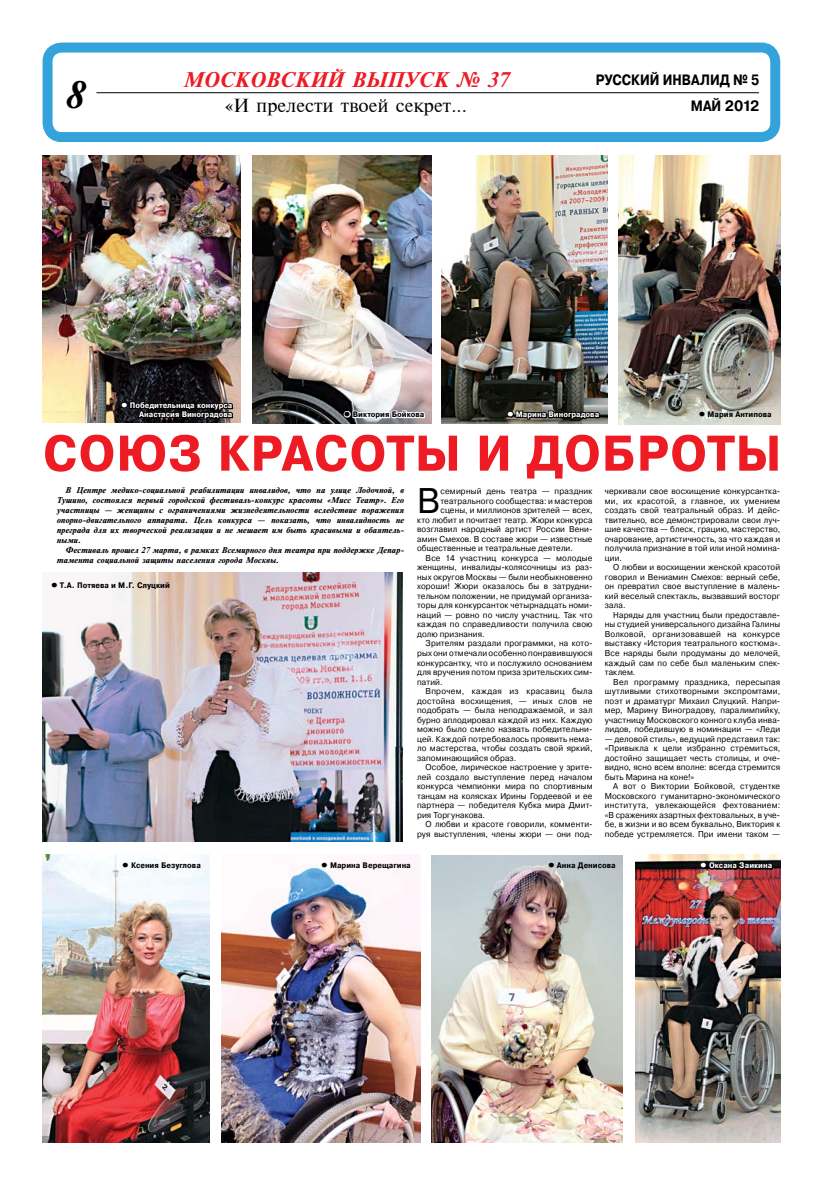
<style>
.page{position:relative;width:820px;height:1191px;background:#fff}
.page>*{position:absolute;margin:0;border:0;box-sizing:border-box;transform-origin:0 0}
.t1{font:700 50px "Pragmatica Cond";color:#ed1c24;scale:1.13 1}
.t2{font:35.6px "Pragmatica";color:#000;scale:.95 1}
.t3{font:italic 700 20px "Times ET";color:#ed1c24}
.t4{font:18px "Times ET";color:#000}
.t5{font:700 15px/26px "Pragmatica";color:#000;text-align:right;scale:.85 1}
.t6{font:8.5px/9.5px "Pragmatica";letter-spacing:.015em;color:#000;text-align:justify;scale:.95 1}
.t7{font:8.5px "Pragmatica";letter-spacing:.035em;color:#000;scale:.95 1}
.t8{font:italic 700 8px/10px "Times ET";letter-spacing:.01em;color:#000;text-align:justify}
.t9{font:700 8px "Pragmatica Cond";color:#000;scale:1.1 1}
.t10{font:700 8px/9px "Pragmatica Cond";color:#fff;text-align:right;scale:1.1 1}
</style>
<div class="page">
<div style="left:43px;top:43px;width:737px;height:99px;border:10px solid #34a3dc;border-radius:14px"></div>
<hr style="left:96px;top:92px;width:662px;height:1px;background:#000">
<img style="left:43px;top:573px;width:360px;height:268px">
<img style="left:635px;top:854px;width:145px;height:288px">
<img style="left:43px;top:155px;width:197px;height:267px">
<img style="left:252px;top:155px;width:179px;height:268px">
<img style="left:442px;top:155px;width:165px;height:268px">
<img style="left:618px;top:155px;width:162px;height:269px">
<img style="left:43px;top:855px;width:167px;height:287px">
<img style="left:221px;top:855px;width:199px;height:287px">
<img style="left:431px;top:855px;width:191px;height:287px">
<svg style="left:119px;top:380px;width:115px;height:43px;background:#1e1a1c"></svg>
<svg style="left:342px;top:405px;width:84px;height:19px"></svg>
<svg style="left:505px;top:389px;width:95px;height:35px;background:#3f3f38"></svg>
<img style="left:698px;top:856px;width:75px;height:25px">
<h3 class="t3" style="left:183px;top:69px;width:327px">МОСКОВСКИЙ ВЫПУСК № 37</h3>
<h3 class="t4" style="left:224px;top:95px;width:243px">«И прелести твоей секрет...…</h3>
<h3 class="t5" style="left:595px;top:67px;width:194px">РУССКИЙ ИНВАЛИД № 5<br>МАЙ 2012</h3>
<p class="t10" style="left:121px;top:401px;width:103px">● Победительница конкурса<br>Анастасия Виноградова</p>
<p class="t9" style="left:344px;top:409px;width:75px">● Виктория Бойкова</p>
<p class="t10" style="left:507px;top:410px;width:85px">● Марина Виноградова</p>
<p class="t9" style="left:698px;top:409px;width:68px">● Мария Антипова</p>
<h1 class="t1" style="left:43px;top:422px;width:655px">СОЮЗ КРАСОТЫ И ДОБРОТЫ</h1>
<p class="t8" style="left:57px;top:485px;width:348px;text-indent:9px">В Центре медико-социальной реабилитации инвалидов, что на улице Лодочной, в Тушино, состоялся первый городской фестиваль-конкурс красоты «Мисс Театр». Его участницы — женщины с ограничениями жизнедеятельности вследствие поражения опорно-двигательного аппарата. Цель конкурса — показать, что инвалидность не преграда для их творческой реализации и не мешает им быть красивыми и обаятель&shy;ными.</p>
<p class="t8" style="left:57px;top:545px;width:348px;text-indent:9px">Фестиваль прошел 27 марта, в рамках Всемирного дня театра при поддержке Депар&shy;тамента социальной защиты населения города Москвы.</p>
<h2 class="t2" style="left:417px;top:479px;width:26px">В</h2>
<p class="t6" style="left:440px;top:487px;width:161px">семирный день театра — праздник</p>
<p class="t6" style="left:604px;top:487px;width:186px">черкивали свое восхищение конкурсантка&shy;ми, их красотой, а главное, их умением создать свой театральный образ. И дейс&shy;твительно, все демонстрировали свои луч&shy;шие качества — блеск, грацию, мастерство, очарование, артистичность, за что каждая и получила признание в той или иной номина&shy;ции.</p>
<p class="t6" style="left:604px;top:563px;width:186px;text-indent:9px">О любви и восхищении женской красотой говорил и Вениамин Смехов: верный себе, он превратил свое выступление в малень&shy;кий веселый спектакль, вызвавший восторг зала.</p>
<p class="t6" style="left:604px;top:610px;width:186px;text-indent:9px">Наряды для участниц были предоставле&shy;ны студией универсального дизайна Галины Волковой, организовавшей на конкурсе выставку «История театрального костюма».<br>Все наряды были продуманы до мелочей, каждый сам по себе был маленьким спек&shy;таклем.</p>
<p class="t6" style="left:604px;top:677px;width:186px;text-indent:9px">Вел программу праздника, пересыпая шутливыми стихотворными экспромтами, поэт и драматург Михаил Слуцкий. Напри&shy;мер, Марину Виноградову, паралимпийку, участницу Московского конного клуба инва&shy;лидов, победившую в номинации — «Леди</p>
<p class="t6" style="left:604px;top:734px;width:186px">— деловой стиль», ведущий представил так: «Привыкла к цели избранно стремиться, достойно защищает честь столицы, и оче&shy;видно, ясно всем вполне: всегда стремится быть Марина на коне!»</p>
<p class="t6" style="left:604px;top:781px;width:186px;text-indent:9px">А вот о Виктории Бойковой, студентке Московского гуманитарно-экономического института, увлекающейся фехтованием: «В сражениях азартных фехтовальных, в уче&shy;бе, в жизни и во всем буквально, Виктория к победе устремляется. При имени таком —</p>
<p class="t6" style="left:440px;top:496px;width:162px">театрального сообщества: и мастеров</p>
<p class="t6" style="left:440px;top:506px;width:161px">сцены, и миллионов зрителей — всех,</p>
<p class="t6" style="left:417px;top:515px;width:186px">кто любит и почитает театр. Жюри конкурса</p>
<p class="t6" style="left:417px;top:525px;width:186px">возглавил народный артист России Вени-</p>
<p class="t6" style="left:417px;top:534px;width:186px">амин Смехов. В составе жюри — известные</p>
<p class="t6" style="left:417px;top:544px;width:165px">общественные и театральные деятели.</p>
<p class="t6" style="left:425px;top:553px;width:177px">Все 14 участниц конкурса — молодые</p>
<p class="t6" style="left:417px;top:563px;width:186px">женщины, инвалиды-колясочницы из раз-</p>
<p class="t6" style="left:417px;top:572px;width:186px">ных округов Москвы — были необыкновенно</p>
<p class="t6" style="left:417px;top:582px;width:186px">хороши! Жюри оказалось бы в затрудни-</p>
<p class="t6" style="left:417px;top:591px;width:186px">тельном положении, не придумай организа-</p>
<p class="t6" style="left:417px;top:601px;width:186px">торы для конкурсанток четырнадцать номи-</p>
<p class="t6" style="left:417px;top:610px;width:186px">наций — ровно по числу участниц. Так что</p>
<p class="t6" style="left:417px;top:620px;width:186px">каждая по справедливости получила свою</p>
<p class="t6" style="left:417px;top:629px;width:73px">долю признания.</p>
<p class="t6" style="left:425px;top:639px;width:177px">Зрителям раздали программки, на кото-</p>
<p class="t6" style="left:417px;top:648px;width:186px">рых они отмечали особенно понравившуюся</p>
<p class="t6" style="left:417px;top:658px;width:186px">конкурсантку, что и послужило основанием</p>
<p class="t6" style="left:417px;top:667px;width:186px">для вручения потом приза зрительских сим-</p>
<p class="t6" style="left:417px;top:677px;width:28px">патий.</p>
<p class="t7" style="left:425px;top:686px;width:177px">Впрочем, каждая из красавиц была</p>
<p class="t6" style="left:417px;top:696px;width:186px">достойна восхищения, — иных слов не</p>
<p class="t6" style="left:417px;top:705px;width:186px">подобрать — была неподражаемой, и зал</p>
<p class="t6" style="left:417px;top:715px;width:186px">бурно аплодировал каждой из них. Каждую</p>
<p class="t6" style="left:417px;top:724px;width:186px">можно было смело назвать победительни-</p>
<p class="t6" style="left:417px;top:734px;width:186px">цей. Каждой потребовалось проявить нема-</p>
<p class="t6" style="left:417px;top:743px;width:186px">ло мастерства, чтобы создать свой яркий,</p>
<p class="t6" style="left:417px;top:753px;width:106px">запоминающийся образ.</p>
<p class="t6" style="left:425px;top:762px;width:177px">Особое, лирическое настроение у зрите-</p>
<p class="t6" style="left:417px;top:772px;width:186px">лей создало выступление перед началом</p>
<p class="t6" style="left:417px;top:781px;width:186px">конкурса чемпионки мира по спортивным</p>
<p class="t6" style="left:417px;top:791px;width:186px">танцам на колясках Ирины Гордеевой и ее</p>
<p class="t6" style="left:417px;top:800px;width:186px">партнера — победителя Кубка мира Дмит-</p>
<p class="t6" style="left:417px;top:810px;width:73px">рия Торгунакова.</p>
<p class="t6" style="left:425px;top:819px;width:177px">О любви и красоте говорили, комменти-</p>
<p class="t6" style="left:417px;top:829px;width:186px">руя выступления, члены жюри — они под-</p>
<p class="t9" style="left:51px;top:580px;width:109px">● Т.А. Потяева и М.Г. Слуцкий</p>
<p class="t9" style="left:122px;top:860px;width:73px">● Ксения Безуглова</p>
<p class="t9" style="left:321px;top:860px;width:83px">● Марина Верещагина</p>
<p class="t9" style="left:548px;top:860px;width:63px">● Анна Денисова</p>
<p class="t10" style="left:700px;top:861px;width:67px">● Оксана Заикина</p>
</div>
